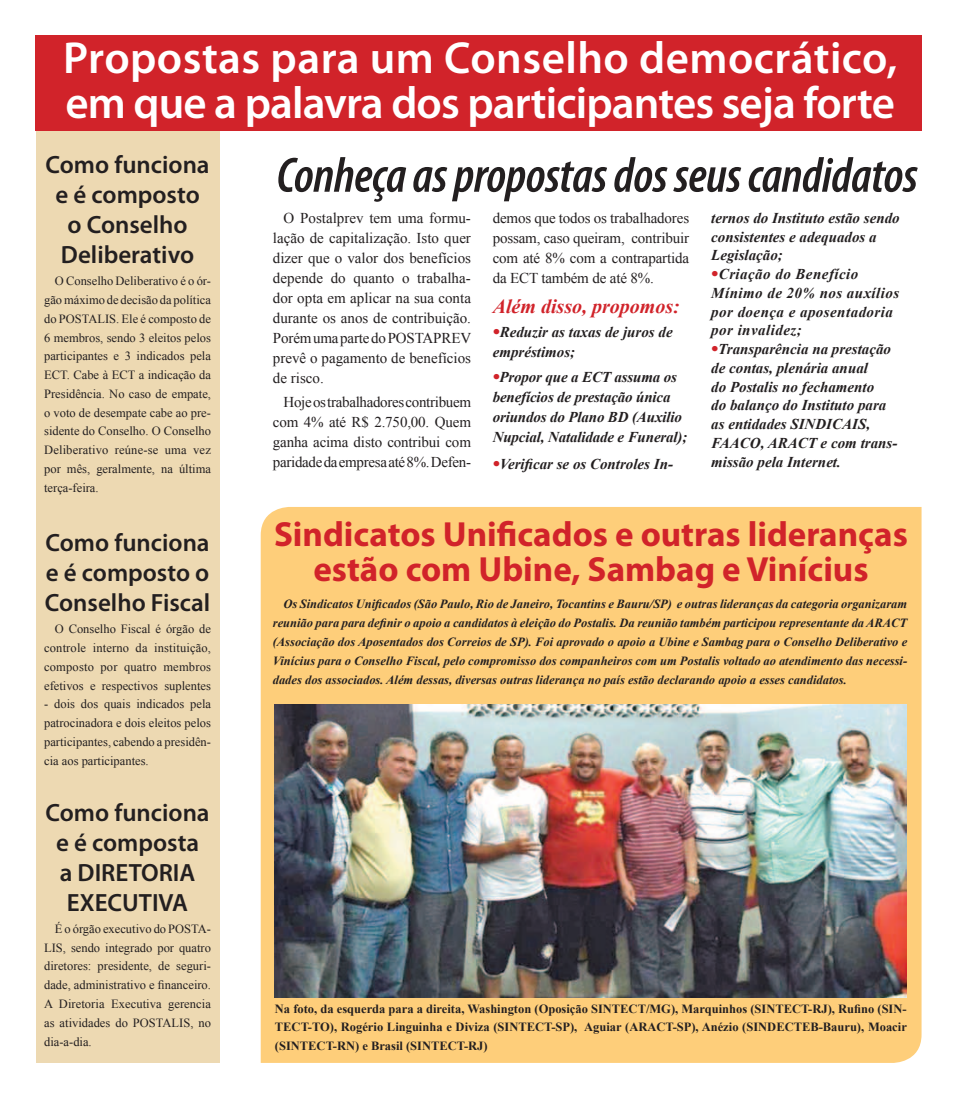
<style>
.page{position:relative;width:957px;height:1099px;background:#fff}
.page>*{position:absolute;margin:0;border:0;box-sizing:border-box;transform-origin:0 0}
.t1{font:italic 600 condensed 50px "Myriad Pro";letter-spacing:-.01em;color:#231f20}
.t2{font:600 45px/45px "Myriad Pro";color:#fff}
.t3{font:700 35px/35px "Myriad Pro";color:#d1232a;text-align:center}
.t4{font:600 25px/30px "Myriad Pro";color:#231f20;text-align:center}
.t5{font:italic 700 20px "Times New Roman";color:#d1232a}
.t6{font:15px/20px "Times New Roman";letter-spacing:-.01em;color:#231f20;text-align:justify}
.t7{font:italic 700 15px/18.8px "Times New Roman";color:#231f20}
.t8{font:italic 700 15px/18.8px "Times New Roman";letter-spacing:.03em;color:#231f20}
.t9{font:12.5px/18.8px "Times New Roman";color:#231f20;text-align:justify}
.t10{font:italic 700 12.5px/18.8px "Times New Roman";color:#231f20;text-align:justify}
.t11{font:700 12.5px/18.8px "Times New Roman";color:#231f20;text-align:justify}
.s1{font-size:20px;color:#d1232a}
</style>
<div class="page">
<div style="left:261px;top:507px;width:660px;height:555px;background:#fece7a"></div>
<div style="left:36px;top:125px;width:184px;height:937px;background:#edd9b2"></div>
<div style="left:35px;top:35px;width:886px;height:96px;background:#d1232a"></div>
<img style="left:275px;top:704px;width:631px;height:293px">
<h2 class="t2" style="left:63px;top:34px;width:835px">Propostas para um Conselho democrático, em que a palavra dos participantes seja forte</h2>
<h1 class="t1" style="left:276px;top:144px;width:643px">Conheça as propostas dos seus candidatos</h1>
<p class="t6" style="left:273px;top:208px;width:200px;text-indent:11px">O Postalprev tem uma formu&shy;lação de capitalização. Isto quer dizer que o valor dos benefícios depende do quanto o trabalha&shy;dor opta em aplicar na sua conta durante os anos de contribuição.<br>Porém uma parte do POSTAPREV prevê o pagamento de benefícios de risco.</p>
<p class="t6" style="left:273px;top:391px;width:200px;text-indent:11px">Hoje os trabalhadores contribuem com 4% até R$ 2.750,00. Quem ganha acima disto contribui com paridade da empresa até 8%. Defen-</p>
<h3 class="t4" style="left:46px;top:149px;width:166px">Como funciona e é composto o Conselho<br>Deliberativo</h3>
<p class="t9" style="left:44px;top:271px;width:168px;text-indent:11px">O Conselho Deliberativo é o ór&shy;gão máximo de decisão da política do POSTALIS. Ele é composto de 6 membros, sendo 3 eleitos pelos participantes e 3 indicados pela ECT. Cabe à ECT a indicação da Presidência. No caso de empate, o voto de desempate cabe ao pre&shy;sidente do Conselho. O Conselho Deliberativo reúne-se uma vez por mês, geralmente, na última terça-feira.</p>
<h3 class="t4" style="left:45px;top:527px;width:167px;text-align:justify">Como funciona e é composto o Conselho Fiscal</h3>
<p class="t9" style="left:44px;top:619px;width:168px;text-indent:11px">O Conselho Fiscal é órgão de controle interno da instituição, composto por quatro membros efetivos e respectivos suplentes</p>
<p class="t9" style="left:44px;top:694px;width:168px">- dois dos quais indicados pela patrocinadora e dois eleitos pelos participantes, cabendo a presidên&shy;cia aos participantes.</p>
<h3 class="t4" style="left:46px;top:796px;width:166px">Como funciona e é composta<br>a DIRETORIA<br>EXECUTIVA</h3>
<p class="t9" style="left:44px;top:919px;width:168px;text-indent:11px">É o órgão executivo do POSTA-LIS, sendo integrado por quatro diretores: presidente, de seguri&shy;dade, administrativo e financeiro.<br>A Diretoria Executiva gerencia as atividades do POSTALIS, no dia-a-dia.</p>
<p class="t6" style="left:493px;top:208px;width:198px">demos que todos os trabalhadores possam, caso queiram, contribuir com até 8% com a contrapartida da ECT também de até 8%.</p>
<h3 class="t5" style="left:493px;top:292px;width:189px">Além disso, propomos:</h3>
<p class="t7" style="left:493px;top:321px;width:181px;line-height:20px"><span class="s1">•</span>Reduzir as taxas de juros de empréstimos;</p>
<p class="t7" style="left:493px;top:366px;width:196px;line-height:20px"><span class="s1">•</span>Propor que a ECT assuma os benefícios de prestação única oriundos do Plano BD (Auxilio<br>Nupcial, Natalidade e Funeral);</p>
<p class="t7" style="left:493px;top:454px;width:182px"><span class="s1">•</span>Verificar se os Controles In-</p>
<p class="t7" style="left:711px;top:208px;width:190px">ternos do Instituto estão sendo consistentes e adequados a<br>Legislação;</p>
<p class="t8" style="left:711px;top:264px;width:189px"><span class="s1">•</span>Criação do Benefício<br>Mínimo de 20% nos auxílios por doença e aposentadoria por invalidez;</p>
<p class="t7" style="left:711px;top:339px;width:188px"><span class="s1">•</span>Transparência na prestação de contas, plenária anual<br>do Postalis no fechamento<br>do balanço do Instituto para as entidades SINDICAIS,<br>FAACO, ARACT e com trans&shy;missão pela Internet.</p>
<h3 class="t3" style="left:274px;top:515px;width:635px">Sindicatos Unificados e outras lideranças estão com Ubine, Sambag e Vinícius</h3>
<p class="t10" style="left:273px;top:594px;width:636px;text-indent:11px">Os Sindicatos Unificados (São Paulo, Rio de Janeiro, Tocantins e Bauru/SP) e outras lideranças da categoria organizaram reunião para para definir o apoio a candidatos à eleição do Postalis. Da reunião também participou representante da ARACT (Associação dos Aposentados dos Correios de SP). Foi aprovado o apoio a Ubine e Sambag para o Conselho Deliberativo e Vinícius para o Conselho Fiscal, pelo compromisso dos companheiros com um Postalis voltado ao atendimento das necessi&shy;dades dos associados. Além dessas, diversas outras liderança no país estão declarando apoio a esses candidatos.</p>
<p class="t11" style="left:275px;top:998px;width:633px">Na foto, da esquerda para a direita, Washington (Oposição SINTECT/MG), Marquinhos (SINTECT-RJ), Rufino (SIN-TECT-TO), Rogério Linguinha e Diviza (SINTECT-SP), Aguiar (ARACT-SP), Anézio (SINDECTEB-Bauru), Moacir (SINTECT-RN) e Brasil (SINTECT-RJ)</p>
</div>
